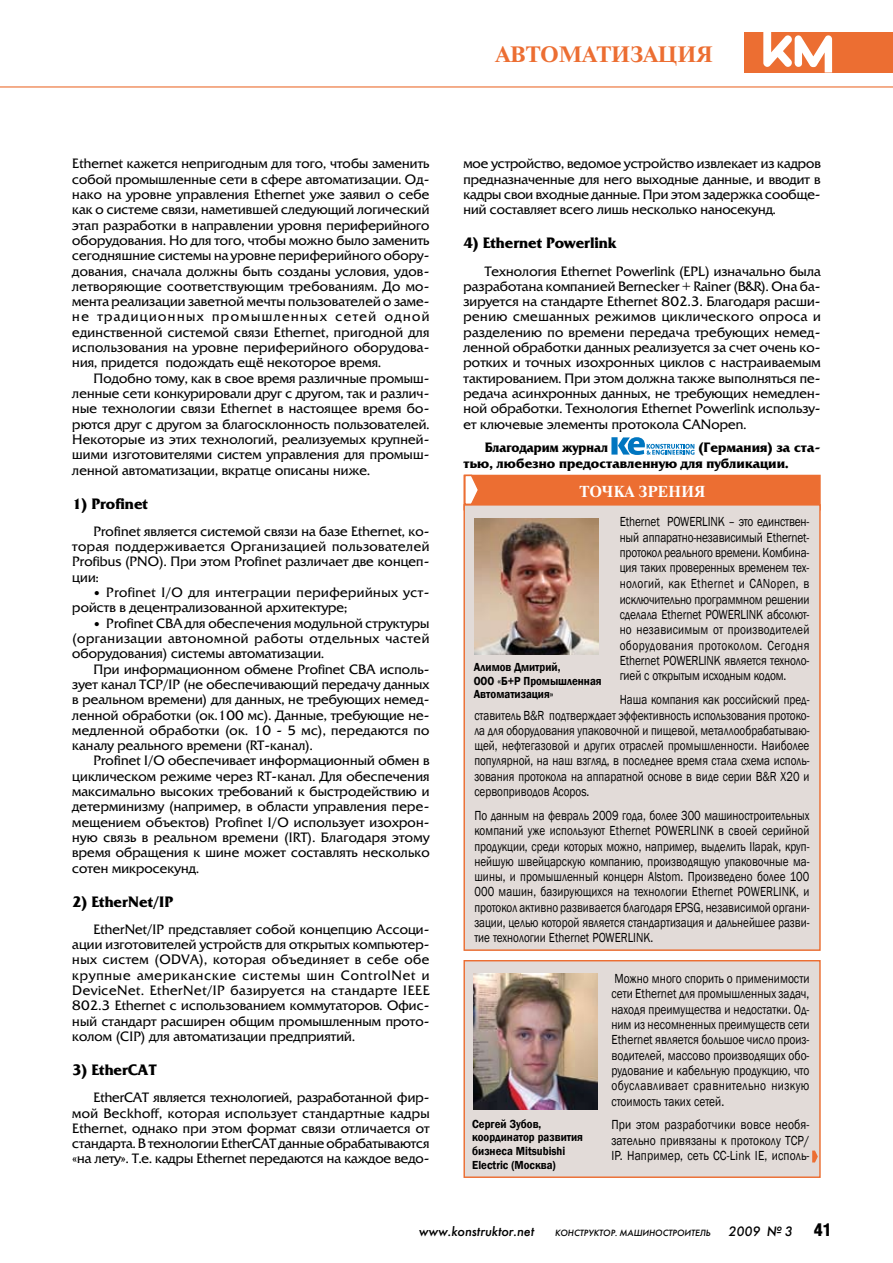
<style>
.page{position:relative;width:893px;height:1263px;background:#fff}
.page>*{position:absolute;margin:0;border:0;box-sizing:border-box;transform-origin:0 0}
.t1{font:700 21px "Newton C";color:#ec6e32;scale:1.06 1}
.t2{font:700 15px "Friz Quadrata C";color:#000}
.t3{font:700 15px "Newton C";color:#fff}
.t4{font:13.5px/15.3px "Friz Quadrata C";letter-spacing:.01em;color:#000;text-align:justify}
.t5{font:13.5px/15.3px "Franklin Gothic";color:#000;text-align:justify;scale:.83 1}
.t6{font:13.5px/15.5px "Franklin Gothic";color:#000;text-align:justify;scale:.84 1}
.t7{font:13.5px/15.3px "Franklin Gothic";color:#000;text-align:justify;scale:.85 1}
.t8{font:13.5px/15.3px "Franklin Gothic";color:#000;text-align:justify;scale:.86 1}
.t9{font:700 13.5px/15.3px "Friz Quadrata C";letter-spacing:.01em;color:#000}
.t10{font:italic 13.5px "Futuris C";color:#000}
.t11{font:700 13.5px "Friz Quadrata C";letter-spacing:.01em;color:#000;scale:.95 1}
.t12{font:600 12px/13.6px "Franklin Gothic";color:#000;scale:.9 1}
.t13{font:italic 9px "Futuris C";color:#000}
.s1{font-weight:700}
.s2{font-family:"Helios Cond";font-weight:900;font-style:normal;font-size:18px}
</style>
<div class="page">
<div style="left:464px;top:961px;width:356px;height:216px;background:#e2dbd8"></div>
<div style="left:463px;top:960px;width:358px;height:218px;border:1px solid #ec6e32"></div>
<hr style="left:0;top:86px;width:893px;height:2px;background:#ec6e32">
<div style="left:744px;top:32px;width:149px;height:41px;background:#ec6e32"></div>
<svg style="left:763px;top:32px;width:69px;height:40px"></svg>
<svg style="left:611px;top:437px;width:83px;height:18px"></svg>
<div style="left:464px;top:475px;width:356px;height:35px;background:#ec6e32"></div>
<div style="left:464px;top:505px;width:356px;height:445px;background:#e2dbd8"></div>
<img style="left:475px;top:518px;width:123px;height:136px">
<svg style="left:463px;top:474px;width:17px;height:32px"></svg>
<img style="left:473px;top:973px;width:124px;height:137px">
<svg style="left:812px;top:1150px;width:6px;height:12px"></svg>
<h1 class="t1" style="left:495px;top:42px;width:46px">автоматиза</h1>
<h1 class="t1" style="left:658px;top:42px;width:36px">ция</h1>
<p class="t4" style="left:72px;top:156px;width:359px">Ethernet кажется непригодным для того, чтобы заменить собой промышленные сети в сфере автоматизации. Од&shy;нако на уровне управления Ethernet уже заявил о себе как о системе связи, наметившей следующий логический этап разработки в направлении уровня периферийного оборудования. Но для того, чтобы можно было заменить сегодняшние системы на уровне периферийного обору&shy;дования, сначала должны быть созданы условия, удов&shy;летворяющие соответствующим требованиям. До мо&shy;мента реализации заветной мечты пользователей о заме&shy;не традиционных промышленных сетей одной единственной системой связи Ethernet, пригодной для использования на уровне периферийного оборудова&shy;ния, придется подождать ещё некоторое время.</p>
<p class="t4" style="left:72px;top:371px;width:359px;text-indent:21px">Подобно тому, как в свое время различные промыш&shy;ленные сети конкурировали друг с другом, так и различ&shy;ные технологии связи Ethernet в настоящее время бо&shy;рются друг с другом за благосклонность пользователей.<br>Некоторые из этих технологий, реализуемых крупней&shy;шими изготовителями систем управления для промыш&shy;ленной автоматизации, вкратце описаны ниже.</p>
<p class="t2" style="left:72px;top:495px;width:77px">1) Profinet</p>
<p class="t4" style="left:72px;top:524px;width:359px;text-indent:21px">Profinet является системой связи на базе Ethernet, ко&shy;торая поддерживается Организацией пользователей Profibus (PNO). При этом Profinet различает две концеп&shy;ции:</p>
<p class="t4" style="left:72px;top:585px;width:359px;text-indent:21px"><span class="s1">•</span> Profinet I/O для интеграции периферийных уст&shy;ройств в децентрализованной архитектуре;</p>
<p class="t4" style="left:72px;top:616px;width:359px;text-indent:21px"><span class="s1">•</span> Profinet CBA для обеспечения модульной структуры (организации автономной работы отдельных частей оборудования) системы автоматизации.</p>
<p class="t4" style="left:72px;top:661px;width:359px;text-indent:21px">При информационном обмене Profinet CBA исполь&shy;зует канал TCP/IP (не обеспечивающий передачу данных в реальном времени) для данных, не требующих немед&shy;ленной обработки (ок.100 мс). Данные, требующие не&shy;медленной обработки (ок. 10 - 5 мс), передаются по каналу реального времени (RT-канал).</p>
<p class="t4" style="left:72px;top:753px;width:359px;text-indent:21px">Profinet I/O обеспечивает информационный обмен в циклическом режиме через RT-канал. Для обеспечения максимально высоких требований к быстродействию и детерминизму (например, в области управления пере&shy;мещением объектов) Profinet I/O использует изохрон&shy;ную связь в реальном времени (IRT). Благодаря этому время обращения к шине может составлять несколько сотен микросекунд.</p>
<p class="t2" style="left:72px;top:893px;width:102px">2) EtherNet/IP</p>
<p class="t4" style="left:72px;top:922px;width:359px;text-indent:21px">EtherNet/IP представляет собой концепцию Ассоци&shy;ации изготовителей устройств для открытых компьютер&shy;ных систем (ODVA), которая объединяет в себе обе крупные американские системы шин ControlNet и DeviceNet. EtherNet/IP базируется на стандарте IEEE 802.3 Ethernet с использованием коммутаторов. Офис&shy;ный стандарт расширен общим промышленным прото&shy;колом (CIP) для автоматизации предприятий.</p>
<p class="t2" style="left:72px;top:1061px;width:85px">3) EtherCAT</p>
<p class="t4" style="left:72px;top:1090px;width:359px;text-indent:21px">EtherCAT является технологией, разработанной фир&shy;мой Beckhoff, которая использует стандартные кадры Ethernet, однако при этом формат связи отличается от стандарта. В технологии EtherCAT данные обрабатываются «на лету». Т.е. кадры Ethernet передаются на каждое ведо-</p>
<p class="t4" style="left:463px;top:156px;width:359px">мое устройство, ведомое устройство извлекает из кадров предназначенные для него выходные данные, и вводит в кадры свои входные данные. При этом задержка сообще&shy;ний составляет всего лишь несколько наносекунд.</p>
<p class="t2" style="left:463px;top:234px;width:154px">4) Ethernet Powerlink</p>
<p class="t4" style="left:463px;top:264px;width:359px;text-indent:21px">Технология Ethernet Powerlink (EPL) изначально была разработана компанией Bernecker + Rainer (B&amp;R). Она ба&shy;зируется на стандарте Ethernet 802.3. Благодаря расши&shy;рению смешанных режимов циклического опроса и разделению по времени передача требующих немед&shy;ленной обработки данных реализуется за счет очень ко&shy;ротких и точных изохронных циклов с настраиваемым тактированием. При этом должна также выполняться пе&shy;редача асинхронных данных, не требующих немедлен&shy;ной обработки. Технология Ethernet Powerlink использу&shy;ет ключевые элементы протокола CANopen.</p>
<p class="t11" style="left:485px;top:440px;width:131px">Благодарим журнал</p>
<p class="t9" style="left:463px;top:440px;width:359px;text-indent:235px">(Германия) за ста&shy;тью, любезно предоставленную для публикации.</p>
<p class="t3" style="left:580px;top:482px;width:127px">ТОЧКА ЗРЕНИЯ</p>
<p class="t6" style="left:620px;top:514px;width:227px">Ethernet POWERLINK – это единствен&shy;ный аппаратно-независимый Ethernet&shy;протокол реального времени. Комбина&shy;ция таких проверенных временем тех&shy;нологий, как Ethernet и CANopen, в исключительно программном решении сделала Ethernet POWERLINK абсолют&shy;но независимым от производителей оборудования протоколом. Сегодня Ethernet POWERLINK является техноло&shy;гией с открытым исходным кодом.</p>
<p class="t5" style="left:474px;top:692px;width:405px;text-indent:145px">Наша компания как российский пред&shy;ставитель B&amp;R подтверждает эффективность использования протоко&shy;ла для оборудования упаковочной и пищевой, металлообрабатываю&shy;щей, нефтегазовой и других отраслей промышленности. Наиболее популярной, на наш взгляд, в последнее время стала схема исполь&shy;зования протокола на аппаратной основе в виде серии B&amp;R X20 и сервоприводов Acopos.</p>
<p class="t5" style="left:474px;top:808px;width:405px">По данным на февраль 2009 года, более 300 машиностроительных компаний уже используют Ethernet POWERLINK в своей серийной продукции, среди которых можно, например, выделить Ilapak, круп&shy;нейшую швейцарскую компанию, производящую упаковочные ма&shy;шины, и промышленный концерн Alstom. Произведено более 100<br>000 машин, базирующихся на технологии Ethernet POWERLINK, и протокол активно развивается благодаря EPSG, независимой органи&shy;зации, целью которой является стандартизация и дальнейшее разви&shy;тие технологии Ethernet POWERLINK.</p>
<p class="t12" style="left:474px;top:660px;width:144px">Алимов Дмитрий,<br>ООО «Б+Р Промышленная<br>Автоматизация»</p>
<p class="t12" style="left:472px;top:1117px;width:125px">Сергей Зубов, координатор развития бизнеса Mitsubishi<br>Electric (Москва)</p>
<p class="t7" style="left:611px;top:971px;width:235px">Можно много спорить о применимости сети Ethernet для промышленных задач, находя преимущества и недостатки. Од&shy;ним из несомненных преимуществ сети Ethernet является большое число произ&shy;водителей, массово производящих обо&shy;рудование и кабельную продукцию, что обуславливает сравнительно низкую стоимость таких сетей.</p>
<p class="t8" style="left:611px;top:1117px;width:232px">При этом разработчики вовсе необя&shy;зательно привязаны к протоколу TCP/ IP. Например, сеть CC-Link IE, исполь-</p>
<p class="t10" style="left:419px;top:1223px;width:117px">www.konstruktor.net</p>
<p class="t13" style="left:555px;top:1227px;width:157px">КОНСТРУКТОР. МАШИНОСТРОИТЕЛЬ</p>
<p class="t10" style="left:728px;top:1223px;width:105px">2009 № 3 <span class="s2">41</span></p>
</div>
